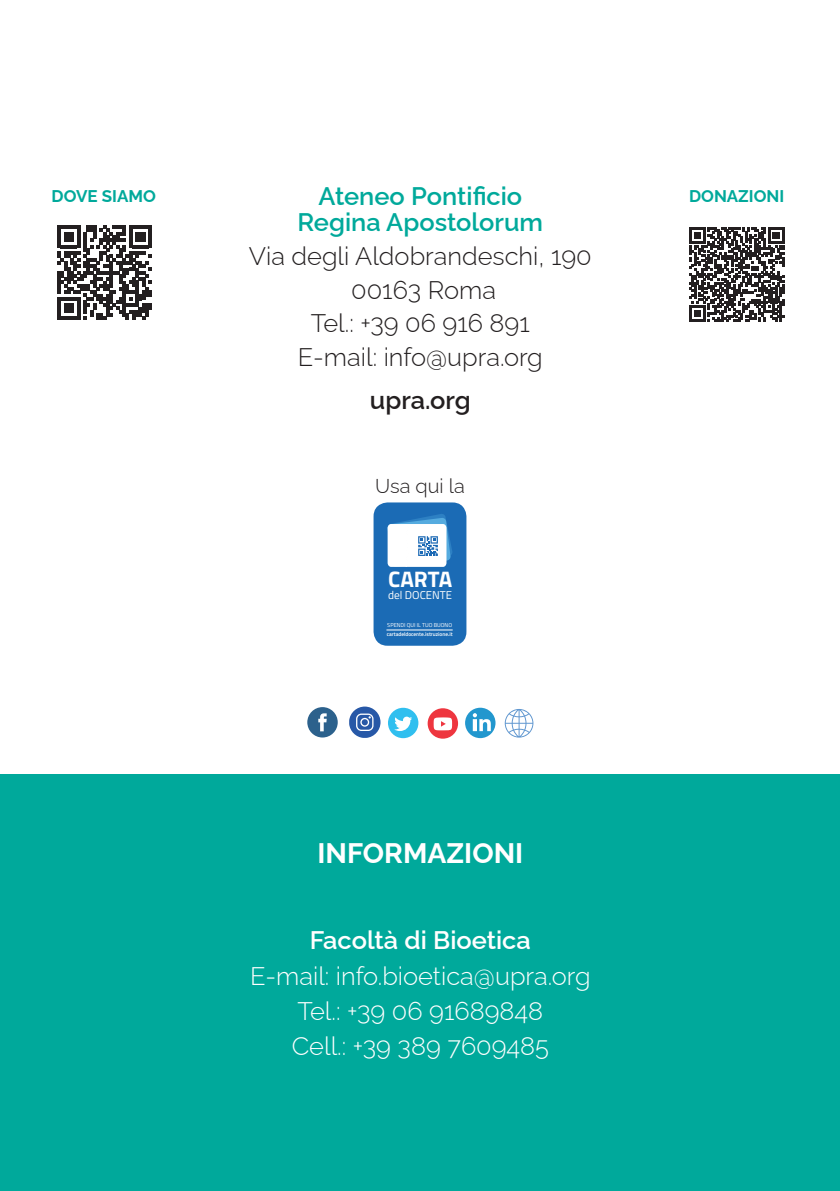
<style>
.page{position:relative;width:840px;height:1191px;background:#fff}
.page>*{position:absolute;margin:0;border:0;box-sizing:border-box;transform-origin:0 0}
.t1{font:700 28.2px "Raleway";color:#fff}
.t2{font:300 25.4px/33.8px "Raleway";color:#231f20;text-align:center}
.t3{font:300 25.4px/35.2px "Raleway";color:#fff;text-align:center}
.t4{font:600 25.4px/25.4px "Raleway";color:#00a99b;text-align:center}
.t5{font:600 25.4px "Raleway";color:#fff}
.t6{font:600 25.4px "Raleway";color:#231f20}
.t7{font:700 22.4px "Titillium Web";color:#fff}
.t8{font:300 20px "Raleway";color:#231f20}
.t9{font:700 17px "Raleway";color:#00a99b}
.t10{font:11.4px "Titillium Web";color:#fff}
.t11{font:5.6px "Titillium Web";color:#fff}
.t12{font:600 5.4px "Titillium Web";color:#fff}
</style>
<div class="page">
<div style="left:0;top:774px;width:839px;height:417px;background:#00a99b"></div>
<svg style="left:689px;top:227px;width:94px;height:95px"></svg>
<svg style="left:57px;top:225px;width:95px;height:95px"></svg>
<div style="left:307px;top:707px;width:30px;height:30px;background:#2c618c;border-radius:50%"></div>
<svg style="left:318px;top:713px;width:8px;height:18px"></svg>
<div style="left:388px;top:708px;width:30px;height:30px;background:#30bfef;border-radius:50%"></div>
<svg style="left:394px;top:716px;width:18px;height:15px"></svg>
<div style="left:465px;top:707px;width:30px;height:31px;background:#2297ce;border-radius:50%"></div>
<svg style="left:472px;top:713px;width:18px;height:18px"></svg>
<div style="left:427px;top:708px;width:31px;height:30px;background:#ee363f;border-radius:50%"></div>
<svg style="left:504px;top:709px;width:29px;height:28px"></svg>
<div style="left:349px;top:706px;width:31px;height:32px;background:#2758a7;border-radius:15px"></div>
<svg style="left:356px;top:713px;width:17px;height:18px"></svg>
<svg style="left:433px;top:717px;width:19px;height:13px"></svg>
<div style="left:373px;top:502px;width:93px;height:143px;background:#1b6bb5;border-radius:14px"></div>
<svg style="left:387px;top:514px;width:65px;height:53px"></svg>
<hr style="left:386px;top:629px;width:66px;height:1px;background:#fff">
<p class="t9" style="left:52px;top:182px;width:106px">DOVE SIAMO</p>
<p class="t4" style="left:297px;top:181px;width:247px">Ateneo Pontificio<br>Regina Apostolorum</p>
<p class="t2" style="left:249px;top:236px;width:344px">Via degli Aldobrandeschi, 190<br>00163 Roma<br>Tel.: +39 06 916 891<br>E-mail: info@upra.org</p>
<p class="t6" style="left:369px;top:379px;width:102px">upra.org</p>
<p class="t8" style="left:375px;top:470px;width:91px">Usa qui la</p>
<p class="t7" style="left:388px;top:562px;width:66px">CARTA</p>
<p class="t11" style="left:387px;top:621px;width:66px">SPENDI QUI IL TUO BUONO</p>
<p class="t12" style="left:386px;top:630px;width:67px">cartadeldocente.istruzione.it</p>
<p class="t10" style="left:388px;top:587px;width:65px">del DOCENTE</p>
<p class="t1" style="left:317px;top:830px;width:207px">INFORMAZIONI</p>
<p class="t5" style="left:310px;top:920px;width:222px">Facoltà di Bioetica</p>
<p class="t3" style="left:250px;top:955px;width:342px">E-mail: info.bioetica@upra.org<br>Tel.: +39 06 91689848<br>Cell.: +39 389 7609485</p>
<p class="t9" style="left:688px;top:182px;width:97px">DONAZIONI</p>
</div>
